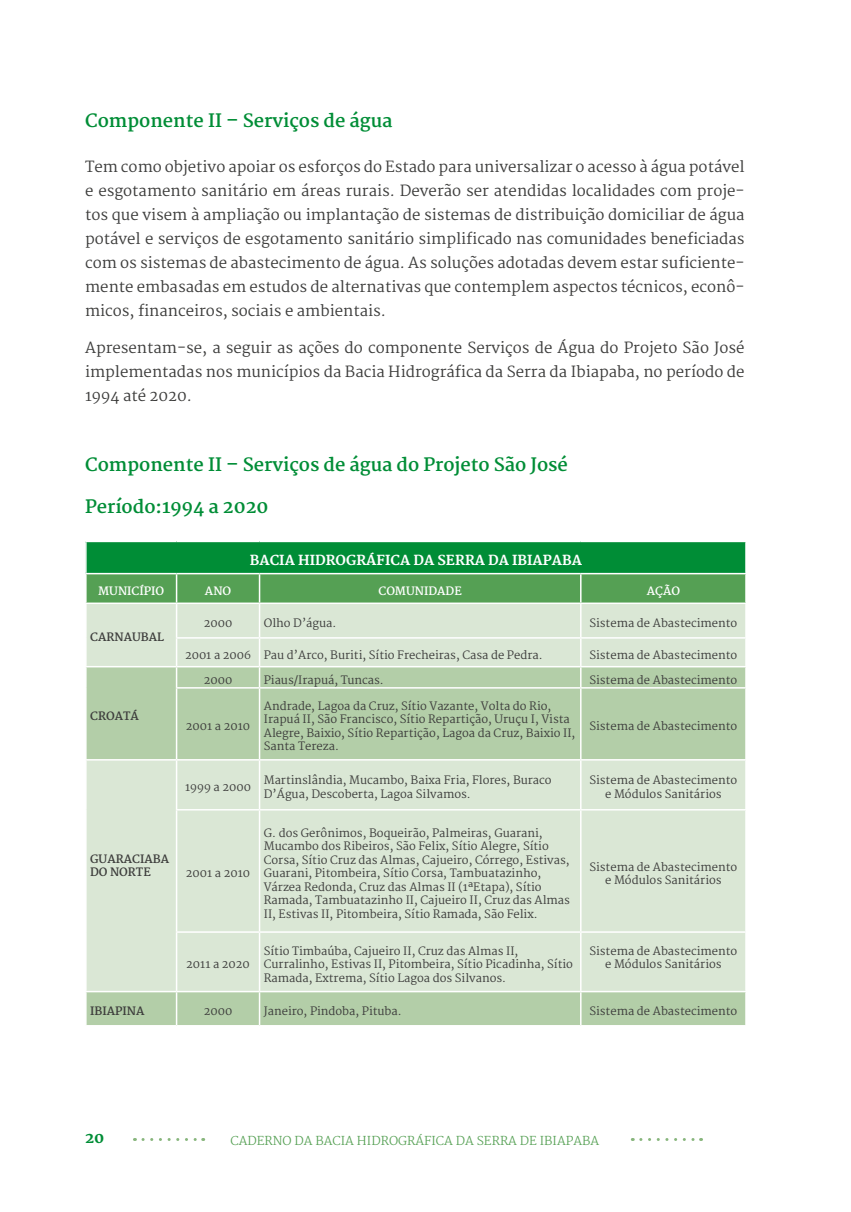
<style>
.page{position:relative;width:851px;height:1212px;background:#fff}
.page>*{position:absolute;margin:0;border:0;box-sizing:border-box;transform-origin:0 0}
.t1{font:700 18px "Martel";color:#008d36}
.t2{font:15px/24px "Martel";color:#3c3c3b;text-align:justify}
.t3{font:800 15px "Martel";color:#008d36}
.t4{font:800 13.5px "Martel";color:#fff}
.t5{font:300 12px "Martel";color:#55a054}
.t6{font:11.25px/13.5px "Martel";color:#3c3c3b}
.t7{font:700 11.25px/13.5px "Martel";color:#3c3c3b}
.t8{font:700 11.25px "Martel";color:#fff}
</style>
<div class="page">
<svg style="left:143px;top:1138px;width:61px;height:3px"></svg>
<svg style="left:640px;top:1138px;width:61px;height:3px"></svg>
<div style="left:86px;top:541px;width:659px;height:33px;background:#008d36"></div>
<div style="left:87px;top:604px;width:658px;height:62px;background:#dae7d5"></div>
<svg style="left:87px;top:667px;width:658px;height:358px;fill:#dae7d5"></svg>
<hr style="left:176px;top:604px;width:1px;height:33px;background:#fff">
<hr style="left:259px;top:604px;width:1px;height:33px;background:#fff">
<hr style="left:580px;top:604px;width:1px;height:33px;background:#fff">
<hr style="left:176px;top:637px;width:83px;height:2px;background:#fff">
<hr style="left:259px;top:637px;width:321px;height:2px;background:#fff">
<hr style="left:580px;top:637px;width:166px;height:2px;background:#fff">
<svg style="left:176px;top:639px;width:1px;height:48px"></svg>
<svg style="left:259px;top:639px;width:1px;height:48px"></svg>
<svg style="left:580px;top:639px;width:1px;height:48px"></svg>
<hr style="left:176px;top:687px;width:83px;height:2px;background:#fff">
<hr style="left:176px;top:689px;width:1px;height:70px;background:#fff">
<hr style="left:259px;top:687px;width:321px;height:2px;background:#fff">
<hr style="left:259px;top:689px;width:1px;height:70px;background:#fff">
<hr style="left:580px;top:687px;width:166px;height:2px;background:#fff">
<hr style="left:580px;top:689px;width:1px;height:70px;background:#fff">
<hr style="left:85px;top:759px;width:91px;height:1px;background:#fff">
<hr style="left:176px;top:759px;width:83px;height:1px;background:#fff">
<hr style="left:176px;top:760px;width:1px;height:49px;background:#fff">
<hr style="left:259px;top:759px;width:321px;height:1px;background:#fff">
<hr style="left:259px;top:760px;width:1px;height:49px;background:#fff">
<hr style="left:580px;top:759px;width:166px;height:1px;background:#fff">
<hr style="left:580px;top:760px;width:1px;height:49px;background:#fff">
<hr style="left:176px;top:809px;width:83px;height:1px;background:#fff">
<hr style="left:176px;top:810px;width:1px;height:121px;background:#fff">
<hr style="left:259px;top:809px;width:321px;height:1px;background:#fff">
<hr style="left:259px;top:810px;width:1px;height:121px;background:#fff">
<hr style="left:580px;top:809px;width:166px;height:1px;background:#fff">
<hr style="left:580px;top:810px;width:1px;height:121px;background:#fff">
<hr style="left:176px;top:931px;width:83px;height:2px;background:#fff">
<hr style="left:176px;top:933px;width:1px;height:58px;background:#fff">
<hr style="left:259px;top:931px;width:321px;height:2px;background:#fff">
<hr style="left:259px;top:933px;width:1px;height:58px;background:#fff">
<hr style="left:580px;top:931px;width:166px;height:2px;background:#fff">
<hr style="left:580px;top:933px;width:1px;height:58px;background:#fff">
<hr style="left:85px;top:991px;width:91px;height:1px;background:#fff">
<hr style="left:176px;top:991px;width:83px;height:1px;background:#fff">
<hr style="left:176px;top:992px;width:1px;height:33px;background:#fff">
<hr style="left:259px;top:991px;width:321px;height:1px;background:#fff">
<hr style="left:259px;top:992px;width:1px;height:33px;background:#fff">
<hr style="left:580px;top:991px;width:166px;height:1px;background:#fff">
<hr style="left:580px;top:992px;width:1px;height:33px;background:#fff">
<svg style="left:745px;top:639px;width:1px;height:48px"></svg>
<hr style="left:85px;top:541px;width:91px;height:1px;background:#fff">
<hr style="left:85px;top:542px;width:2px;height:31px;background:#fff">
<hr style="left:176px;top:541px;width:83px;height:1px;background:#fff">
<hr style="left:259px;top:541px;width:321px;height:1px;background:#fff">
<hr style="left:580px;top:541px;width:166px;height:1px;background:#fff">
<hr style="left:85px;top:573px;width:91px;height:1px;background:#fff">
<hr style="left:176px;top:573px;width:83px;height:1px;background:#fff">
<hr style="left:259px;top:573px;width:321px;height:1px;background:#fff">
<hr style="left:580px;top:573px;width:166px;height:1px;background:#fff">
<div style="left:86px;top:574px;width:660px;height:28px;background:#55a054"></div>
<h1 class="t1" style="left:85px;top:110px;width:309px">Componente II – Serviços de água</h1>
<p class="t2" style="left:85px;top:155px;width:661px">Tem como objetivo apoiar os esforços do Estado para universalizar o acesso à água potável e esgotamento sanitário em áreas rurais. Deverão ser atendidas localidades com proje&shy;tos que visem à ampliação ou implantação de sistemas de distribuição domiciliar de água potável e serviços de esgotamento sanitário simplificado nas comunidades beneficiadas com os sistemas de abastecimento de água. As soluções adotadas devem estar suficiente&shy;mente embasadas em estudos de alternativas que contemplem aspectos técnicos, econô&shy;micos, financeiros, sociais e ambientais.</p>
<h2 class="t2" style="left:85px;top:335px;width:661px">Apresentam-se, a seguir as ações do componente Serviços de Água do Projeto São José implementadas nos municípios da Bacia Hidrográfica da Serra da Ibiapaba, no período de 1994 até 2020.</h2>
<h1 class="t1" style="left:85px;top:454px;width:484px">Componente II – Serviços de água do Projeto São José</h1>
<h1 class="t1" style="left:85px;top:497px;width:185px">Período:1994 a 2020</h1>
<p class="t4" style="left:250px;top:552px;width:333px">BACIA HIDROGRÁFICA DA SERRA DA IBIAPABA</p>
<p class="t8" style="left:98px;top:584px;width:67px">MUNICÍPIO</p>
<p class="t8" style="left:205px;top:584px;width:28px">ANO</p>
<p class="t8" style="left:378px;top:584px;width:85px">COMUNIDADE</p>
<p class="t8" style="left:646px;top:584px;width:35px">AÇÃO</p>
<p class="t7" style="left:90px;top:631px;width:75px">CARNAUBAL</p>
<p class="t6" style="left:204px;top:616px;width:30px">2000</p>
<p class="t6" style="left:264px;top:616px;width:74px">Olho D’água.</p>
<p class="t6" style="left:589px;top:616px;width:149px">Sistema de Abastecimento</p>
<p class="t6" style="left:185px;top:648px;width:359px">2001 a 2006 Pau d’Arco, Buriti, Sítio Frecheiras, Casa de Pedra.</p>
<p class="t6" style="left:589px;top:648px;width:149px">Sistema de Abastecimento</p>
<p class="t7" style="left:90px;top:709px;width:50px">CROATÁ</p>
<p class="t7" style="left:90px;top:852px;width:81px">GUARACIABA<br>DO NORTE</p>
<p class="t6" style="left:204px;top:673px;width:30px">2000</p>
<p class="t6" style="left:264px;top:673px;width:121px">Piaus/Irapuá, Tuncas.</p>
<p class="t6" style="left:589px;top:673px;width:149px">Sistema de Abastecimento</p>
<p class="t6" style="left:186px;top:719px;width:66px">2001 a 2010</p>
<p class="t6" style="left:264px;top:699px;width:313px">Andrade, Lagoa da Cruz, Sítio Vazante, Volta do Rio, Irapuá II, São Francisco, Sítio Repartição, Uruçu I, Vista Alegre, Baixio, Sítio Repartição, Lagoa da Cruz, Baixio II, Santa Tereza.</p>
<p class="t6" style="left:589px;top:719px;width:149px">Sistema de Abastecimento</p>
<p class="t6" style="left:185px;top:780px;width:67px">1999 a 2000</p>
<p class="t6" style="left:264px;top:774px;width:289px">Martinslândia, Mucambo, Baixa Fria, Flores, Buraco<br>D’Água, Descoberta, Lagoa Silvamos.</p>
<p class="t6" style="left:589px;top:774px;width:149px;text-align:center">Sistema de Abastecimento e Módulos Sanitários</p>
<p class="t6" style="left:186px;top:866px;width:66px">2001 a 2010</p>
<p class="t6" style="left:186px;top:957px;width:65px">2011 a 2020</p>
<p class="t6" style="left:264px;top:826px;width:307px">G. dos Gerônimos, Boqueirão, Palmeiras, Guarani, Mucambo dos Ribeiros, São Felix, Sítio Alegre, Sítio Corsa, Sítio Cruz das Almas, Cajueiro, Córrego, Estivas, Guarani, Pitombeira, Sítio Corsa, Tambuatazinho, Várzea Redonda, Cruz das Almas II (1ªEtapa), Sítio Ramada, Tambuatazinho II, Cajueiro II, Cruz das Almas II, Estivas II, Pitombeira, Sítio Ramada, São Felix.</p>
<p class="t6" style="left:589px;top:860px;width:149px;text-align:center">Sistema de Abastecimento e Módulos Sanitários</p>
<p class="t6" style="left:264px;top:944px;width:310px">Sítio Timbaúba, Cajueiro II, Cruz das Almas II,<br>Curralinho, Estivas II, Pitombeira, Sítio Picadinha, Sítio<br>Ramada, Extrema, Sítio Lagoa dos Silvanos.</p>
<p class="t6" style="left:589px;top:944px;width:149px;text-align:center">Sistema de Abastecimento e Módulos Sanitários</p>
<p class="t7" style="left:90px;top:1004px;width:56px">IBIAPINA</p>
<p class="t6" style="left:204px;top:1004px;width:30px">2000</p>
<p class="t6" style="left:264px;top:1004px;width:139px">Janeiro, Pindoba, Pituba.</p>
<p class="t6" style="left:589px;top:1004px;width:149px">Sistema de Abastecimento</p>
<h2 class="t3" style="left:85px;top:1129px;width:21px">20</h2>
<p class="t5" style="left:230px;top:1133px;width:370px">CADERNO DA BACIA HIDROGRÁFICA DA SERRA DE IBIAPABA</p>
</div>
